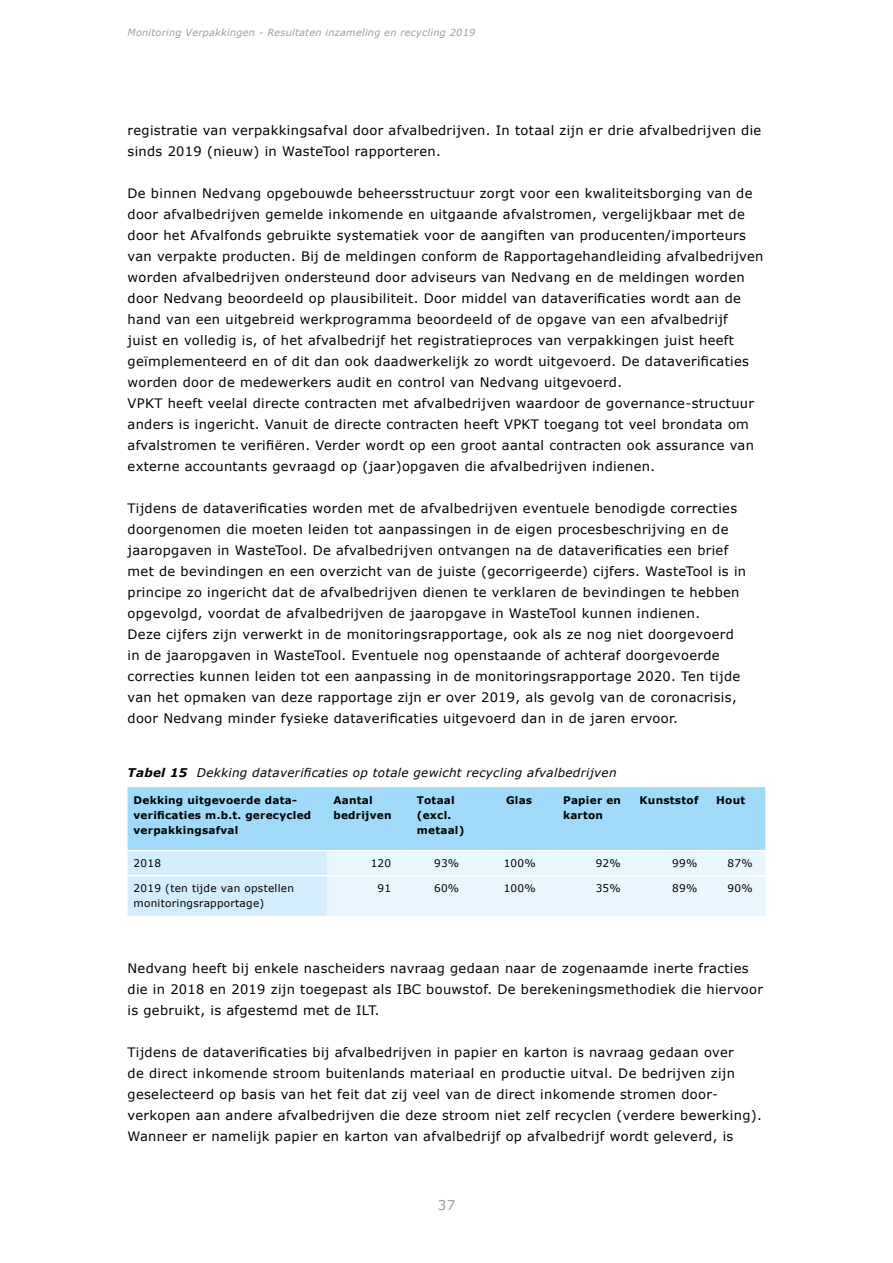
<style>
.page{position:relative;width:893px;height:1263px;background:#fff}
.page>*{position:absolute;margin:0;border:0;box-sizing:border-box;transform-origin:0 0}
.t1{font:13.5px "Verdana";color:#9d9d9c}
.t2{font:13.05px/21px "Verdana";letter-spacing:.025em;color:#000}
.t3{font:italic 12px "Verdana";letter-spacing:.025em;color:#000}
.t4{font:700 10.5px/15px "Verdana";letter-spacing:.025em;color:#000}
.t5{font:10.5px/15px "Verdana";letter-spacing:.025em;color:#000}
.t6{font:italic 9.75px "Verdana";letter-spacing:.025em;color:#9d9d9c}
.s1{font-weight:700}
</style>
<div class="page">
<svg style="left:128px;top:787px;width:637px;height:129px;background:#c2e6fa"></svg>
<hr style="left:128px;top:850px;width:199px;height:1px;background:#fff">
<hr style="left:327px;top:850px;width:77px;height:1px;background:#fff">
<hr style="left:404px;top:850px;width:76px;height:1px;background:#fff">
<hr style="left:480px;top:850px;width:77px;height:1px;background:#fff">
<hr style="left:557px;top:850px;width:77px;height:1px;background:#fff">
<hr style="left:634px;top:850px;width:76px;height:1px;background:#fff">
<hr style="left:710px;top:850px;width:55px;height:1px;background:#fff">
<hr style="left:128px;top:875px;width:199px;height:1px;background:#fff">
<hr style="left:327px;top:875px;width:77px;height:1px;background:#fff">
<hr style="left:404px;top:875px;width:76px;height:1px;background:#fff">
<hr style="left:480px;top:875px;width:77px;height:1px;background:#fff">
<hr style="left:557px;top:875px;width:77px;height:1px;background:#fff">
<hr style="left:634px;top:875px;width:76px;height:1px;background:#fff">
<hr style="left:710px;top:875px;width:55px;height:1px;background:#fff">
<p class="t6" style="left:128px;top:26px;width:349px">Monitoring Verpakkingen - Resultaten inzameling en recycling 2019</p>
<p class="t2" style="left:128px;top:119px;width:635px">registratie van verpakkingsafval door afvalbedrijven. In totaal zijn er drie afvalbedrijven die sinds 2019 (nieuw) in WasteTool rapporteren.</p>
<p class="t2" style="left:128px;top:182px;width:637px">De binnen Nedvang opgebouwde beheersstructuur zorgt voor een kwaliteitsborging van de door afvalbedrijven gemelde inkomende en uitgaande afvalstromen, vergelijkbaar met de door het Afvalfonds gebruikte systematiek voor de aangiften van producenten/importeurs van verpakte producten. Bij de meldingen conform de Rapportagehandleiding afvalbedrijven worden afvalbedrijven ondersteund door adviseurs van Nedvang en de meldingen worden door Nedvang beoordeeld op plausibiliteit. Door middel van dataverificaties wordt aan de hand van een uitgebreid werkprogramma beoordeeld of de opgave van een afvalbedrijf<br>juist en volledig is, of het afvalbedrijf het registratieproces van verpakkingen juist heeft geïmplementeerd en of dit dan ook daadwerkelijk zo wordt uitgevoerd. De dataverificaties worden door de medewerkers audit en control van Nedvang uitgevoerd.<br>VPKT heeft veelal directe contracten met afvalbedrijven waardoor de governance-structuur anders is ingericht. Vanuit de directe contracten heeft VPKT toegang tot veel brondata om afvalstromen te verifiëren. Verder wordt op een groot aantal contracten ook assurance van externe accountants gevraagd op (jaar)opgaven die afvalbedrijven indienen.</p>
<p class="t2" style="left:128px;top:497px;width:620px">Tijdens de dataverificaties worden met de afvalbedrijven eventuele benodigde correcties doorgenomen die moeten leiden tot aanpassingen in de eigen procesbeschrijving en de jaaropgaven in WasteTool. De afvalbedrijven ontvangen na de dataverificaties een brief met de bevindingen en een overzicht van de juiste (gecorrigeerde) cijfers. WasteTool is in principe zo ingericht dat de afvalbedrijven dienen te verklaren de bevindingen te hebben opgevolgd, voordat de afvalbedrijven de jaaropgave in WasteTool kunnen indienen.<br>Deze cijfers zijn verwerkt in de monitoringsrapportage, ook als ze nog niet doorgevoerd in de jaaropgaven in WasteTool. Eventuele nog openstaande of achteraf doorgevoerde correcties kunnen leiden tot een aanpassing in de monitoringsrapportage 2020. Ten tijde van het opmaken van deze rapportage zijn er over 2019, als gevolg van de coronacrisis, door Nedvang minder fysieke dataverificaties uitgevoerd dan in de jaren ervoor.</p>
<p class="t3" style="left:128px;top:765px;width:491px"><span class="s1">Tabel 15</span> Dekking dataverificaties op totale gewicht recycling afvalbedrijven</p>
<p class="t4" style="left:134px;top:792px;width:179px">Dekking uitgevoerde data&shy;verificaties m.b.t. gerecycled verpakkingsafval</p>
<p class="t4" style="left:333px;top:792px;width:60px">Aantal bedrijven</p>
<p class="t4" style="left:417px;top:792px;width:49px">Totaal (excl. metaal)</p>
<p class="t4" style="left:506px;top:792px;width:28px">Glas</p>
<p class="t4" style="left:563px;top:792px;width:59px">Papier en karton</p>
<p class="t4" style="left:640px;top:792px;width:60px">Kunststof</p>
<p class="t4" style="left:716px;top:792px;width:31px">Hout</p>
<p class="t5" style="left:134px;top:856px;width:29px">2018</p>
<p class="t5" style="left:371px;top:856px;width:22px">120</p>
<p class="t5" style="left:434px;top:856px;width:27px">93%</p>
<p class="t5" style="left:504px;top:856px;width:34px">100%</p>
<p class="t5" style="left:596px;top:856px;width:27px">92%</p>
<p class="t5" style="left:672px;top:856px;width:27px">99%</p>
<p class="t5" style="left:727px;top:856px;width:27px">87%</p>
<p class="t5" style="left:134px;top:881px;width:162px">2019 (ten tijde van opstellen monitoringsrapportage)</p>
<p class="t5" style="left:378px;top:881px;width:15px">91</p>
<p class="t5" style="left:434px;top:881px;width:27px">60%</p>
<p class="t5" style="left:504px;top:881px;width:34px">100%</p>
<p class="t5" style="left:596px;top:881px;width:27px">35%</p>
<p class="t5" style="left:672px;top:881px;width:27px">89%</p>
<p class="t5" style="left:727px;top:881px;width:27px">90%</p>
<p class="t2" style="left:128px;top:957px;width:637px">Nedvang heeft bij enkele nascheiders navraag gedaan naar de zogenaamde inerte fracties die in 2018 en 2019 zijn toegepast als IBC bouwstof. De berekeningsmethodiek die hiervoor is gebruikt, is afgestemd met de ILT.</p>
<p class="t2" style="left:128px;top:1041px;width:636px">Tijdens de dataverificaties bij afvalbedrijven in papier en karton is navraag gedaan over<br>de direct inkomende stroom buitenlands materiaal en productie uitval. De bedrijven zijn geselecteerd op basis van het feit dat zij veel van de direct inkomende stromen door&shy;verkopen aan andere afvalbedrijven die deze stroom niet zelf recyclen (verdere bewerking).<br>Wanneer er namelijk papier en karton van afvalbedrijf op afvalbedrijf wordt geleverd, is</p>
<p class="t1" style="left:438px;top:1195px;width:19px">37</p>
</div>
